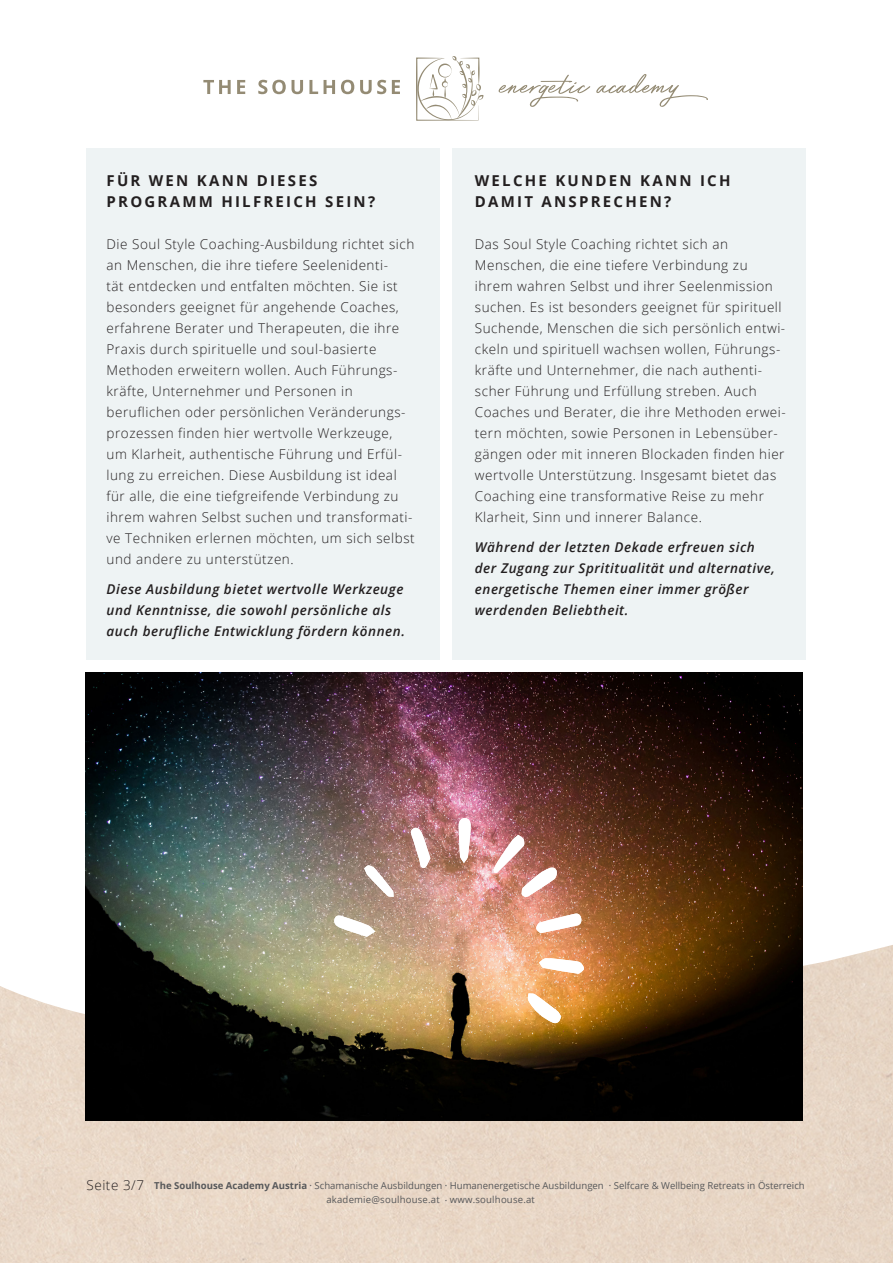
<style>
.page{position:relative;width:893px;height:1263px;background:#fff}
.page>*{position:absolute;margin:0;border:0;box-sizing:border-box;transform-origin:0 0}
.t1{font:700 15px/21px "Open Sans";letter-spacing:.15em;color:#231f20}
.t2{font:300 13.5px/21px "Open Sans";letter-spacing:.04em;color:#231f20}
.t3{font:italic 600 13.5px/21px "Open Sans";letter-spacing:.04em;color:#231f20}
.t4{font:9.6px/14.4px "Open Sans";color:#57585a}
.s1{font-weight:300;font-size:13.5px;color:#231f20}
.s2{font-weight:700}
</style>
<div class="page">
<img style="left:0;top:945px;width:893px;height:318px">
<svg style="left:416px;top:56px;width:67px;height:65px"></svg>
<svg style="left:203px;top:80px;width:28px;height:14px"></svg>
<svg style="left:237px;top:80px;width:8px;height:14px"></svg>
<svg style="left:258px;top:80px;width:45px;height:14px"></svg>
<svg style="left:309px;top:80px;width:9px;height:14px"></svg>
<svg style="left:324px;top:80px;width:11px;height:14px"></svg>
<svg style="left:341px;top:80px;width:13px;height:14px"></svg>
<svg style="left:360px;top:80px;width:26px;height:14px"></svg>
<svg style="left:392px;top:80px;width:8px;height:14px"></svg>
<svg style="left:498px;top:75px;width:92px;height:32px"></svg>
<svg style="left:596px;top:74px;width:112px;height:33px"></svg>
<div style="left:86px;top:149px;width:353px;height:511px;background:#eef3f4"></div>
<div style="left:452px;top:149px;width:354px;height:511px;background:#eef3f4"></div>
<img style="left:86px;top:672px;width:716px;height:449px">
<svg style="left:536px;top:913px;width:46px;height:20px"></svg>
<svg style="left:539px;top:958px;width:45px;height:16px"></svg>
<svg style="left:527px;top:993px;width:34px;height:31px"></svg>
<svg style="left:333px;top:914px;width:42px;height:23px"></svg>
<svg style="left:458px;top:818px;width:13px;height:45px"></svg>
<svg style="left:493px;top:835px;width:64px;height:62px"></svg>
<svg style="left:409px;top:826px;width:21px;height:43px"></svg>
<svg style="left:364px;top:865px;width:30px;height:32px"></svg>
<p class="t1" style="left:107px;top:170px;width:270px">FÜR WEN KANN DIESES<br>PROGRAMM HILFREICH SEIN?</p>
<p class="t2" style="left:107px;top:234px;width:310px">Die Soul Style Coaching-Ausbildung richtet sich an Menschen, die ihre tiefere Seelenidenti-<br>tät entdecken und entfalten möchten. Sie ist besonders geeignet für angehende Coaches, erfahrene Berater und Therapeuten, die ihre Praxis durch spirituelle und soul-basierte Methoden erweitern wollen. Auch Führungs&shy;kräfte, Unternehmer und Personen in beruflichen oder persönlichen Veränderungs&shy;prozessen finden hier wertvolle Werkzeuge, um Klarheit, authentische Führung und Erfül&shy;lung zu erreichen. Diese Ausbildung ist ideal für alle, die eine tiefgreifende Verbindung zu ihrem wahren Selbst suchen und transformati&shy;ve Techniken erlernen möchten, um sich selbst und andere zu unterstützen.</p>
<p class="t3" style="left:107px;top:579px;width:300px">Diese Ausbildung bietet wertvolle Werkzeuge und Kenntnisse, die sowohl persönliche als auch berufliche Entwicklung fördern können.</p>
<p class="t1" style="left:475px;top:170px;width:257px">WELCHE KUNDEN KANN ICH<br>DAMIT ANSPRECHEN?</p>
<p class="t2" style="left:475px;top:234px;width:312px">Das Soul Style Coaching richtet sich an Menschen, die eine tiefere Verbindung zu ihrem wahren Selbst und ihrer Seelenmission suchen. Es ist besonders geeignet für spirituell Suchende, Menschen die sich persönlich entwi&shy;ckeln und spirituell wachsen wollen, Führungs&shy;kräfte und Unternehmer, die nach authenti&shy;scher Führung und Erfüllung streben. Auch Coaches und Berater, die ihre Methoden erwei&shy;tern möchten, sowie Personen in Lebensüber&shy;gängen oder mit inneren Blockaden finden hier wertvolle Unterstützung. Insgesamt bietet das Coaching eine transformative Reise zu mehr Klarheit, Sinn und innerer Balance.</p>
<p class="t3" style="left:475px;top:537px;width:302px">Während der letzten Dekade erfreuen sich der Zugang zur Sprititualität und alternative, energetische Themen einer immer größer werdenden Beliebtheit.</p>
<p class="t4" style="left:326px;top:1178px;width:480px;text-indent:-240px"><span class="s1">Seite 3/7</span> <span class="s2">The Soulhouse Academy Austria</span> . Schamanische Ausbildungen . Humanenergetische Ausbildungen . Selfcare &amp; Wellbeing Retreats in Österreich akademie@soulhouse.at . www.soulhouse.at</p>
</div>
